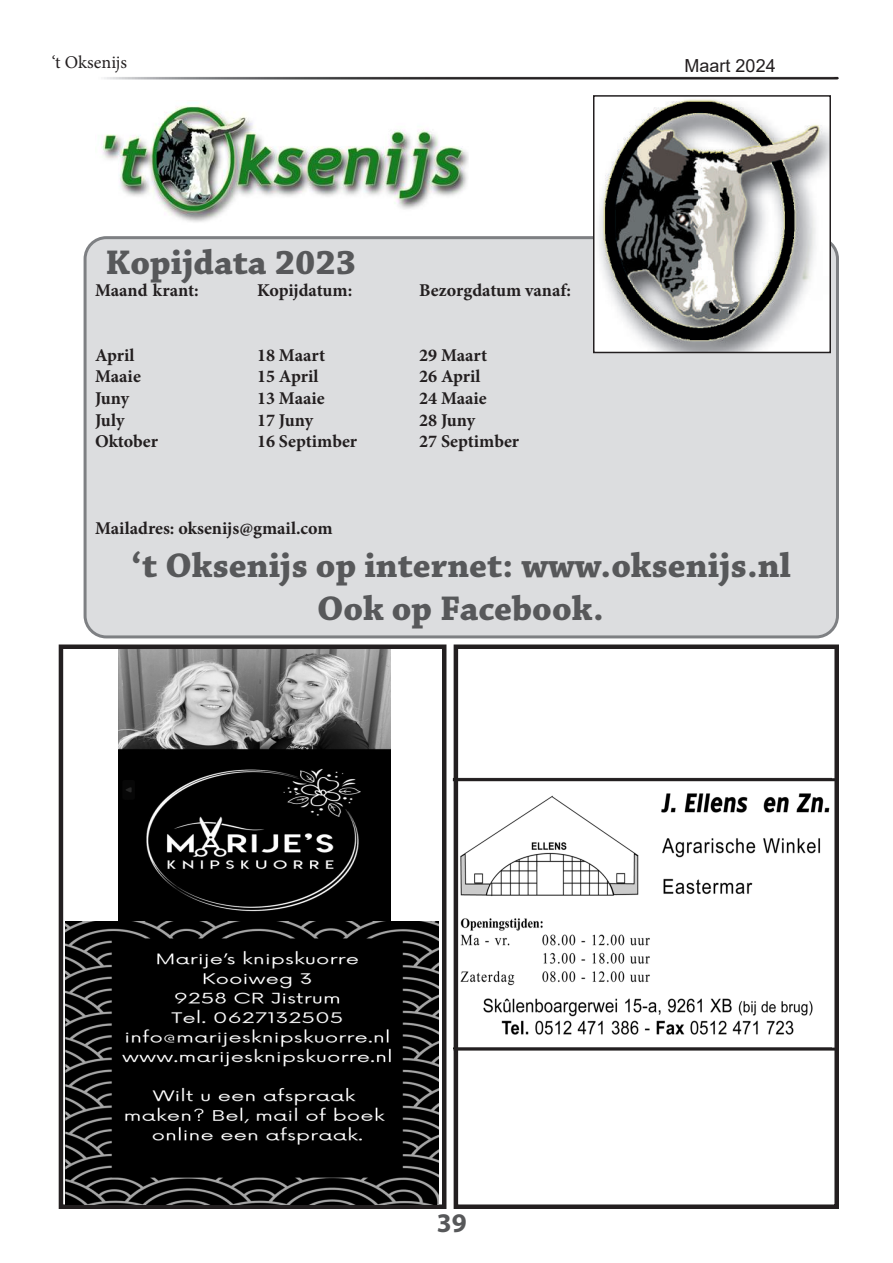
<style>
.page{position:relative;width:893px;height:1263px;background:#fff}
.page>*{position:absolute;margin:0;border:0;box-sizing:border-box;transform-origin:0 0}
.t1{font:700 36px/43.2px "Chaparral Pro";color:#57585a;text-align:center}
.t2{font:700 27px "Myriad Pro";color:#57585a}
.t3{font:700 18px "Minion Pro";color:#231f20}
.t4{font:18px "Minion Pro";color:#231f20}
.t5{font:18px "Arial";color:#231f20}
</style>
<div class="page">
<div style="left:50px;top:71px;width:792px;height:13px;background:#fff;opacity:.75"></div>
<img style="left:102px;top:102px;width:367px;height:120px">
<div style="left:85px;top:238px;width:752px;height:399px;background:#dcdddf;border-radius:21px"></div>
<div style="left:84px;top:236px;width:755px;height:402px;border:3px solid #7e8083;border-radius:21px"></div>
<img style="left:596px;top:99px;width:232px;height:251px">
<div style="left:593px;top:95px;width:238px;height:258px;border:2px solid #231f20"></div>
<img style="left:459px;top:777px;width:372px;height:258px">
<div style="left:59px;top:644px;width:387px;height:565px;border:4px solid #231f20"></div>
<div style="left:454px;top:644px;width:385px;height:565px;border:4px solid #231f20"></div>
<hr style="left:453px;top:778px;width:385px;height:3px;background:#231f20">
<hr style="left:454px;top:1047px;width:385px;height:3px;background:#231f20">
<img style="left:119px;top:649px;width:272px;height:273px">
<img style="left:65px;top:922px;width:374px;height:282px">
<p class="t4" style="left:52px;top:50px;width:77px">‘t Oksenijs</p>
<h1 class="t1" style="left:106px;top:243px;width:252px">Kopijdata 2023</h1>
<p class="t3" style="left:95px;top:277px;width:105px">Maand krant:</p>
<p class="t3" style="left:257px;top:277px;width:97px">Kopijdatum:</p>
<p class="t3" style="left:419px;top:277px;width:153px">Bezorgdatum vanaf:</p>
<p class="t3" style="left:95px;top:342px;width:41px">April</p>
<p class="t3" style="left:257px;top:342px;width:70px">18 Maart</p>
<p class="t3" style="left:419px;top:342px;width:70px">29 Maart</p>
<p class="t3" style="left:95px;top:364px;width:47px">Maaie</p>
<p class="t3" style="left:257px;top:364px;width:63px">15 April</p>
<p class="t3" style="left:419px;top:364px;width:63px">26 April</p>
<p class="t3" style="left:95px;top:385px;width:36px">Juny</p>
<p class="t3" style="left:257px;top:385px;width:69px">13 Maaie</p>
<p class="t3" style="left:419px;top:385px;width:69px">24 Maaie</p>
<p class="t3" style="left:95px;top:407px;width:31px">July</p>
<p class="t3" style="left:257px;top:407px;width:58px">17 Juny</p>
<p class="t3" style="left:419px;top:407px;width:58px">28 Juny</p>
<p class="t3" style="left:95px;top:429px;width:64px">Oktober</p>
<p class="t3" style="left:257px;top:429px;width:102px">16 Septimber</p>
<p class="t3" style="left:419px;top:429px;width:102px">27 Septimber</p>
<p class="t5" style="left:685px;top:53px;width:93px">Maart 2024</p>
<p class="t3" style="left:95px;top:515px;width:239px">Mailadres: oksenijs@gmail.com</p>
<h1 class="t1" style="left:131px;top:545px;width:661px">‘t Oksenijs op internet: www.oksenijs.nl<br>Ook op Facebook.</h1>
<h2 class="t2" style="left:437px;top:1205px;width:31px">39</h2>
</div>
